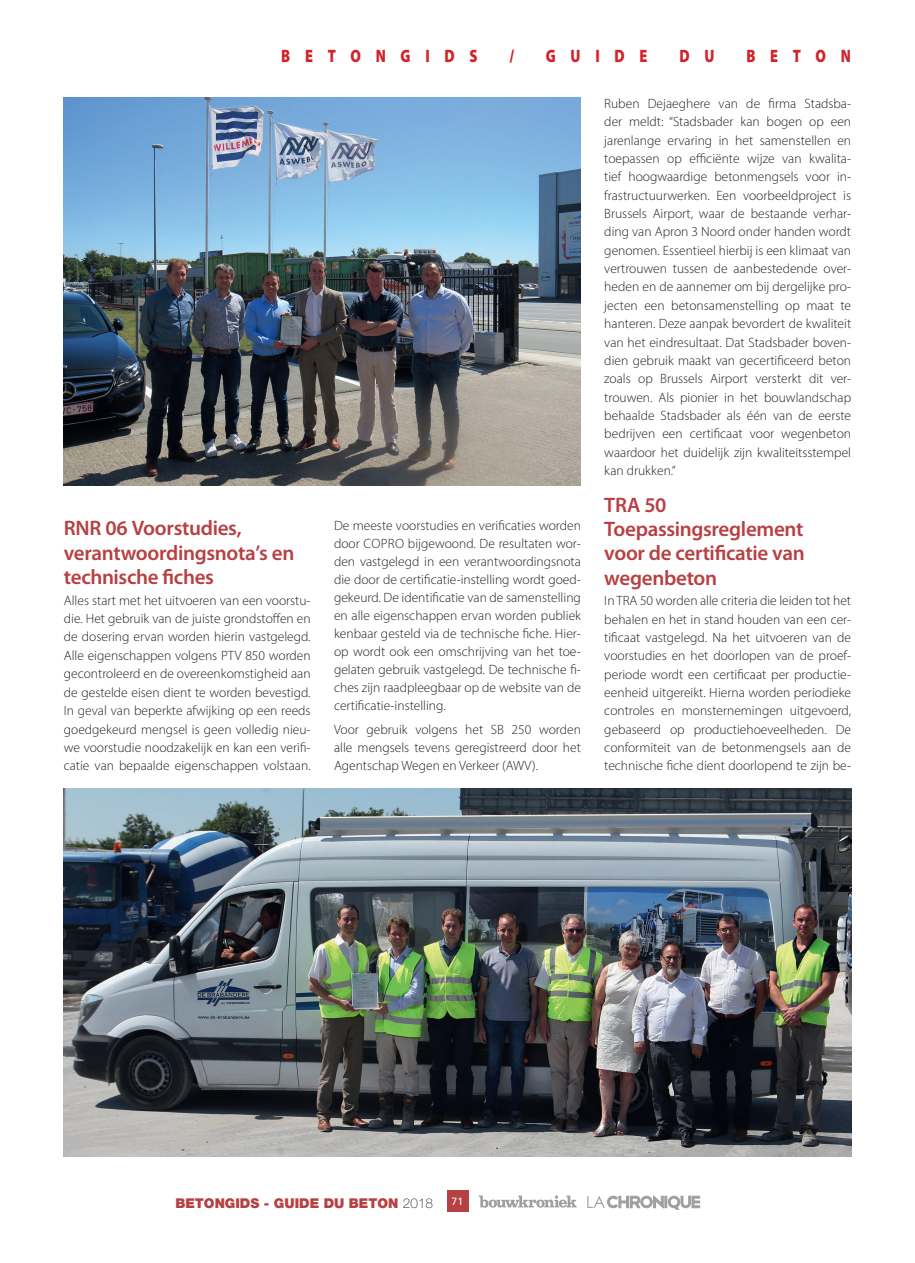
<style>
.page{position:relative;width:915px;height:1263px;background:#fff}
.page>*{position:absolute;margin:0;border:0;box-sizing:border-box;transform-origin:0 0}
.SUB1{font:600 21px/24.3px "Myriad Pro";letter-spacing:-.015em;color:#b74043}
.t1{font:900 18px "Myriad Pro";letter-spacing:1.02em;color:#d1232a;scale:.8 1}
.BODY_NL{font:300 13.5px/18.3px "Myriad Pro";color:#231f20;text-align:justify}
.t2{font:900 13.5px "Helvetica Neue LT Std";color:#b74043}
.t3{font:10.5px "Frutiger LT";color:#fff}
.s1{font-weight:100;color:#231f20}
</style>
<div class="page">
<svg style="left:478px;top:1195px;width:98px;height:13px"></svg>
<div style="left:446px;top:1191px;width:22px;height:21px;background:#b74043"></div>
<svg style="left:587px;top:1195px;width:113px;height:14px"></svg>
<img style="left:64px;top:98px;width:516px;height:387px">
<img style="left:64px;top:789px;width:786px;height:368px">
<h2 class="t1" style="left:281px;top:44px;width:247px">BETONGIDS</h2>
<h2 class="t1" style="left:509px;top:44px;width:7px">/</h2>
<h2 class="t1" style="left:545px;top:44px;width:128px">GUIDE</h2>
<h2 class="t1" style="left:679px;top:44px;width:45px">D U</h2>
<h2 class="t1" style="left:746px;top:44px;width:132px">BETON</h2>
<p class="SUB1" style="left:64px;top:516px;width:232px">RNR 06 Voorstudies, verantwoordingsnota’s en technische fiches</p>
<p class="BODY_NL" style="left:64px;top:591px;width:248px">Alles start met het uitvoeren van een voorstu&shy;die. Het gebruik van de juiste grondstoffen en de dosering ervan worden hierin vastgelegd.<br>Alle eigenschappen volgens PTV 850 worden gecontroleerd en de overeenkomstigheid aan de gestelde eisen dient te worden bevestigd.<br>In geval van beperkte afwijking op een reeds goedgekeurd mengsel is geen volledig nieu&shy;we voorstudie noodzakelijk en kan een verifi&shy;catie van bepaalde eigenschappen volstaan.</p>
<p class="BODY_NL" style="left:334px;top:516px;width:248px">De meeste voorstudies en verificaties worden door COPRO bijgewoond. De resultaten wor&shy;den vastgelegd in een verantwoordingsnota die door de certificatie-instelling wordt goed&shy;gekeurd. De identificatie van de samenstelling en alle eigenschappen ervan worden publiek kenbaar gesteld via de technische fiche. Hier&shy;op wordt ook een omschrijving van het toe&shy;gelaten gebruik vastgelegd. De technische fi&shy;ches zijn raadpleegbaar op de website van de certificatie-instelling.</p>
<p class="BODY_NL" style="left:334px;top:721px;width:248px">Voor gebruik volgens het SB 250 worden alle mengsels tevens geregistreerd door het Agentschap Wegen en Verkeer (AWV).</p>
<p class="BODY_NL" style="left:604px;top:94px;width:248px">Ruben Dejaeghere van de firma Stadsba&shy;der meldt: “Stadsbader kan bogen op een jarenlange ervaring in het samenstellen en toepassen op efficiënte wijze van kwalita&shy;tief hoogwaardige betonmengsels voor in&shy;frastructuurwerken. Een voorbeeldproject is Brussels Airport, waar de bestaande verhar&shy;ding van Apron 3 Noord onder handen wordt genomen. Essentieel hierbij is een klimaat van vertrouwen tussen de aanbestedende over&shy;heden en de aannemer om bij dergelijke pro&shy;jecten een betonsamenstelling op maat te hanteren. Deze aanpak bevordert de kwaliteit van het eindresultaat. Dat Stadsbader boven&shy;dien gebruik maakt van gecertificeerd beton zoals op Brussels Airport versterkt dit ver&shy;trouwen. Als pionier in het bouwlandschap behaalde Stadsbader als één van de eerste bedrijven een certificaat voor wegenbeton waardoor het duidelijk zijn kwaliteitsstempel kan drukken.”</p>
<p class="SUB1" style="left:604px;top:493px;width:202px">TRA 50<br>Toepassingsreglement voor de certificatie van wegenbeton</p>
<p class="BODY_NL" style="left:604px;top:591px;width:248px">In TRA 50 worden alle criteria die leiden tot het behalen en het in stand houden van een cer&shy;tificaat vastgelegd. Na het uitvoeren van de voorstudies en het doorlopen van de proef&shy;periode wordt een certificaat per productie&shy;eenheid uitgereikt. Hierna worden periodieke controles en monsternemingen uitgevoerd, gebaseerd op productiehoeveelheden. De conformiteit van de betonmengsels aan de technische fiche dient doorlopend te zijn be-</p>
<p class="t2" style="left:175px;top:1195px;width:259px">BETONGIDS - GUIDE DU BETON <span class="s1">2018</span></p>
<p class="t3" style="left:451px;top:1195px;width:13px">71</p>
</div>
